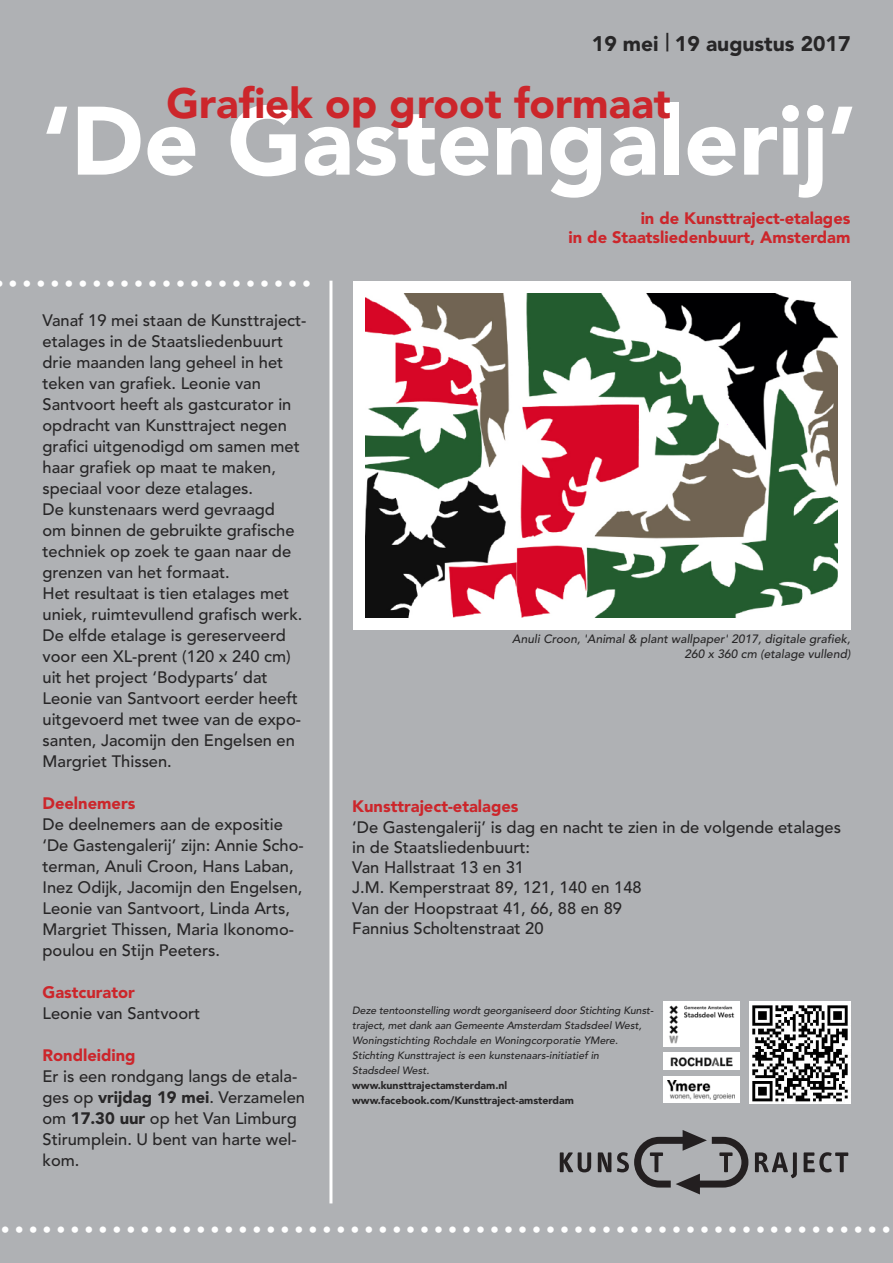
<style>
.page{position:relative;width:893px;height:1263px;background:#afb1b4}
.page>*{position:absolute;margin:0;border:0;box-sizing:border-box;transform-origin:0 0}
.t1{font:900 96px "Avenir";color:#fff}
.t2{font:900 42px "Avenir";color:#cc262b}
.t3{font:900 21px "Avenir";color:#272627}
.t4{font:500 18px "Avenir";color:#fff}
.t5{font:500 16.5px/21px "Avenir";color:#272627}
.t6{font:900 16.5px/19.5px "Avenir";color:#cc262b;text-align:right}
.t7{font:italic 500 12px/15px "Avenir";letter-spacing:.005em;color:#272627;text-align:right}
.t8{font:italic 500 10.5px/15px "Avenir";color:#272627}
.t9{font:900 10.5px/15px "Avenir";color:#272627}
.s1{font-weight:500;font-size:24px}
.s2{font-weight:900}
</style>
<div class="page">
<img style="left:749px;top:1002px;width:101px;height:101px">
<hr style="left:329px;top:281px;width:3px;height:922px;background:#fff">
<div style="left:353px;top:281px;width:497px;height:348px;background:#fff"></div>
<img style="left:366px;top:293px;width:472px;height:325px">
<svg style="left:560px;top:1152px;width:31px;height:20px"></svg>
<svg style="left:598px;top:1152px;width:13px;height:20px"></svg>
<svg style="left:617px;top:1130px;width:131px;height:64px"></svg>
<svg style="left:755px;top:1152px;width:42px;height:26px"></svg>
<svg style="left:804px;top:1152px;width:44px;height:20px"></svg>
<img style="left:663px;top:1001px;width:77px;height:46px">
<div style="left:663px;top:1053px;width:77px;height:17px;background:#fff"></div>
<img style="left:670px;top:1057px;width:63px;height:10px">
<div style="left:663px;top:1076px;width:77px;height:27px;background:#fff"></div>
<img style="left:668px;top:1080px;width:66px;height:19px">
<p class="t3" style="left:592px;top:35px;width:260px">19 mei <span class="s1">|</span> 19 augustus 2017</p>
<h2 class="t2" style="left:167px;top:86px;width:506px">Grafiek op groot formaat</h2>
<h1 class="t1" style="left:43px;top:102px;width:815px">‘De Gastengalerij’</h1>
<p class="t4" style="left:8px;top:276px;width:304px">••••••••••••••••••••••</p>
<p class="t5" style="left:43px;top:311px;width:265px">Vanaf 19 mei staan de Kunsttraject&shy;etalages in de Staatsliedenbuurt drie maanden lang geheel in het teken van grafiek. Leonie van<br>Santvoort heeft als gastcurator in opdracht van Kunsttraject negen grafici uitgenodigd om samen met haar grafiek op maat te maken, speciaal voor deze etalages.<br>De kunstenaars werd gevraagd<br>om binnen de gebruikte grafische techniek op zoek te gaan naar de grenzen van het formaat.<br>Het resultaat is tien etalages met uniek, ruimtevullend grafisch werk.<br>De elfde etalage is gereserveerd voor een XL-prent (120 x 240 cm) uit het project ‘Bodyparts’ dat<br>Leonie van Santvoort eerder heeft uitgevoerd met twee van de expo&shy;santen, Jacomijn den Engelsen en<br>Margriet Thissen.</p>
<p class="t6" style="left:43px;top:794px;width:94px">Deelnemers</p>
<p class="t5" style="left:43px;top:815px;width:263px">De deelnemers aan de expositie ‘De Gastengalerij’ zijn: Annie Scho&shy;terman, Anuli Croon, Hans Laban,<br>Inez Odijk, Jacomijn den Engelsen,<br>Leonie van Santvoort, Linda Arts,<br>Margriet Thissen, Maria Ikonomo&shy;poulou en Stijn Peeters.</p>
<p class="t6" style="left:43px;top:983px;width:94px">Gastcurator</p>
<p class="t5" style="left:43px;top:1004px;width:159px">Leonie van Santvoort</p>
<p class="t6" style="left:43px;top:1046px;width:95px">Rondleiding</p>
<p class="t5" style="left:43px;top:1067px;width:264px">Er is een rondgang langs de etala&shy;ges op <span class="s2">vrijdag 19 mei</span>. Verzamelen om <span class="s2">17.30 uur</span> op het Van Limburg<br>Stirumplein. U bent van harte wel&shy;kom.</p>
<p class="t6" style="left:569px;top:209px;width:283px">in de Kunsttraject-etalages<br>in de Staatsliedenbuurt, Amsterdam</p>
<p class="t7" style="left:512px;top:632px;width:340px">Anuli Croon, 'Animal &amp; plant wallpaper' 2017, digitale grafiek,<br>260 x 360 cm (etalage vullend)</p>
<p class="t6" style="left:352px;top:798px;width:168px">Kunsttraject-etalages</p>
<p class="t5" style="left:352px;top:818px;width:490px;line-height:20.2px">‘De Gastengalerij’ is dag en nacht te zien in de volgende etalages in de Staatsliedenbuurt:<br>Van Hallstraat 13 en 31<br>J.M. Kemperstraat 89, 121, 140 en 148<br>Van der Hoopstraat 41, 66, 88 en 89<br>Fannius Scholtenstraat 20</p>
<p class="t8" style="left:352px;top:1003px;width:303px">Deze tentoonstelling wordt georganiseerd door Stichting Kunst&shy;traject, met dank aan Gemeente Amsterdam Stadsdeel West, Woningstichting Rochdale en Woningcorporatie YMere.<br>Stichting Kunsttraject is een kunstenaars-initiatief in<br>Stadsdeel West.</p>
<p class="t9" style="left:352px;top:1078px;width:223px">www.kunsttrajectamsterdam.nl www.facebook.com/Kunsttraject-amsterdam</p>
<p class="t4" style="left:1px;top:1222px;width:892px">••••••••••••••••••••••••••••••••••••••••••••••••••••••••••••••••</p>
</div>
